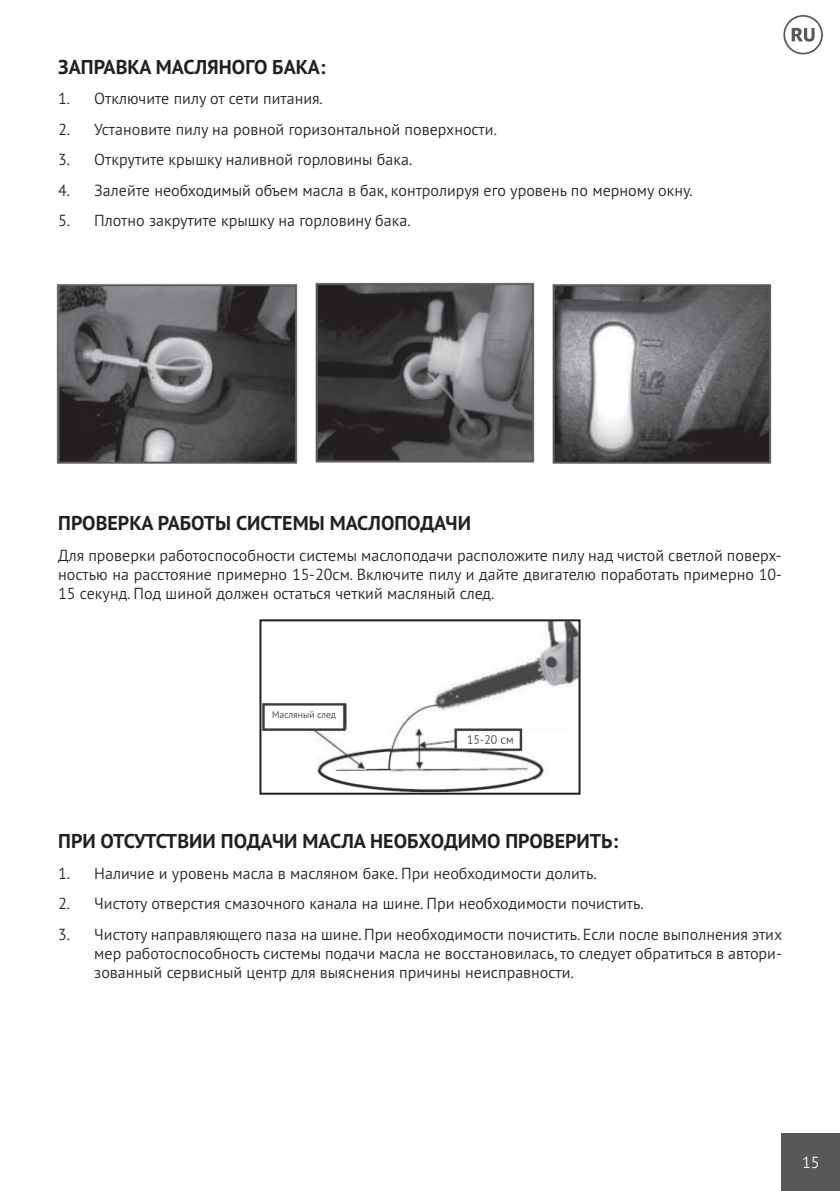
<style>
.page{position:relative;width:840px;height:1191px;background:#fff}
.page>*{position:absolute;margin:0;border:0;box-sizing:border-box;transform-origin:0 0}
.t1{font:700 20px "PT Sans Pro";color:#231f20}
.t2{font:300 16px/19.2px "PT Sans Pro";color:#231f20;text-align:justify}
.t3{font:300 16px "PT Sans Pro";color:#fff}
</style>
<div class="page">
<div style="left:781px;top:1133px;width:58px;height:58px;background:#57585a"></div>
<svg style="left:783px;top:15px;width:39px;height:39px"></svg>
<img style="left:56px;top:282px;width:716px;height:182px">
<img style="left:262px;top:622px;width:315px;height:169px">
<div style="left:259px;top:619px;width:321px;height:175px;border:2px solid #231f20"></div>
<p class="t1" style="left:58px;top:53px;width:268px">ЗАПРАВКА МАСЛЯНОГО БАКА:</p>
<p class="t2" style="left:58px;top:88px;width:266px">1. Отключите пилу от сети питания.</p>
<p class="t2" style="left:58px;top:119px;width:440px">2. Установите пилу на ровной горизонтальной поверхности.</p>
<p class="t2" style="left:58px;top:150px;width:355px">3. Открутите крышку наливной горловины бака.</p>
<p class="t2" style="left:58px;top:180px;width:635px">4. Залейте необходимый объем масла в бак, контролируя его уровень по мерному окну.</p>
<p class="t2" style="left:58px;top:211px;width:354px">5. Плотно закрутите крышку на горловину бака.</p>
<p class="t1" style="left:58px;top:510px;width:414px">ПРОВЕРКА РАБОТЫ СИСТЕМЫ МАСЛОПОДАЧИ</p>
<p class="t2" style="left:58px;top:545px;width:724px">Для проверки работоспособности системы маслоподачи расположите пилу над чистой светлой поверх&shy;ностью на расстояние примерно 15-20см. Включите пилу и дайте двигателю поработать примерно 10- 15 секунд. Под шиной должен остаться четкий масляный след.</p>
<p class="t1" style="left:58px;top:828px;width:561px">ПРИ ОТСУТСТВИИ ПОДАЧИ МАСЛА НЕОБХОДИМО ПРОВЕРИТЬ:</p>
<p class="t2" style="left:58px;top:863px;width:539px">1. Наличие и уровень масла в масляном баке. При необходимости долить.</p>
<p class="t2" style="left:58px;top:893px;width:587px">2. Чистоту отверстия смазочного канала на шине. При необходимости почистить.</p>
<p class="t2" style="left:94px;top:924px;width:689px;text-indent:-36px">3. Чистоту направляющего паза на шине. При необходимости почистить. Если после выполнения этих мер работоспособность системы подачи масла не восстановилась, то следует обратиться в автори&shy;зованный сервисный центр для выяснения причины неисправности.</p>
<p class="t3" style="left:801px;top:1152px;width:19px">15</p>
</div>
